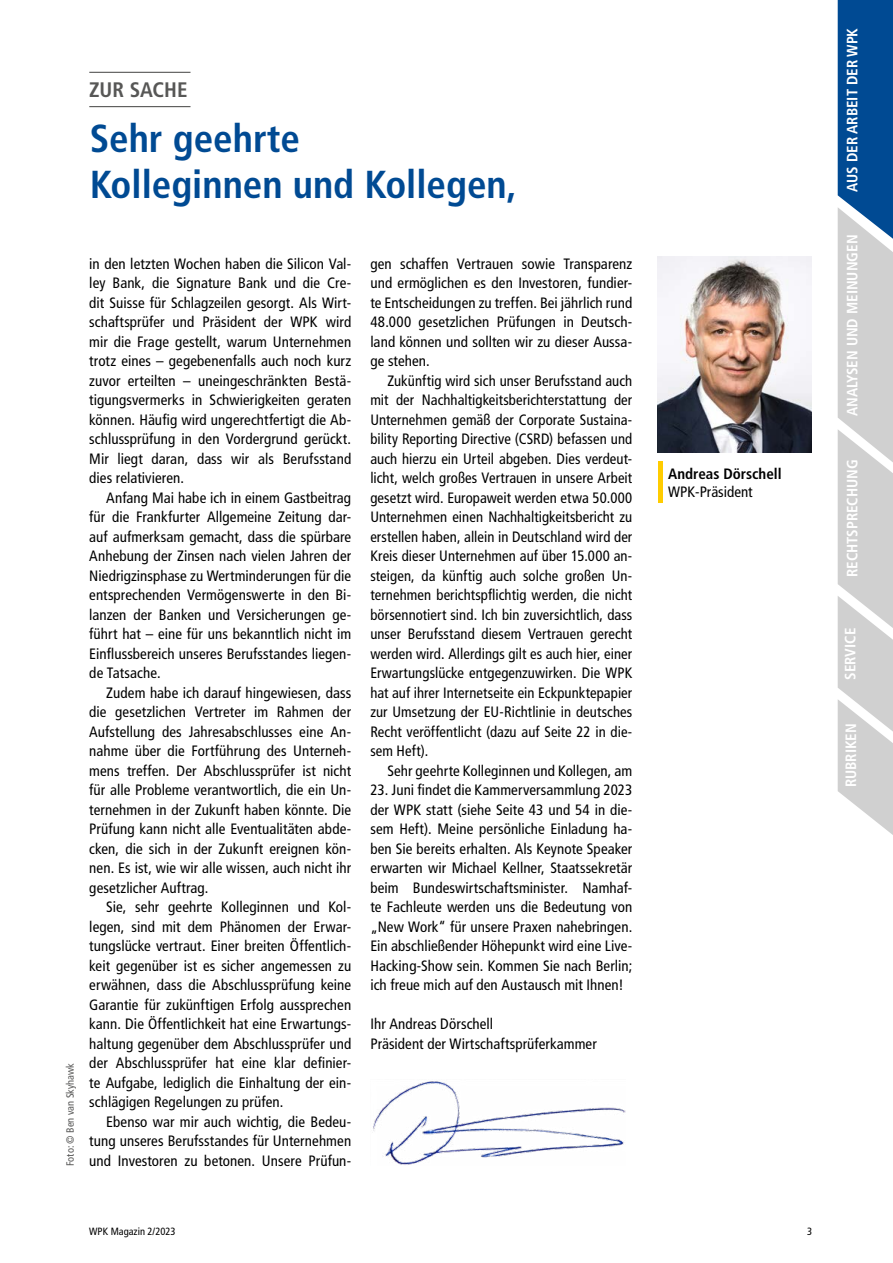
<style>
.page{position:relative;width:893px;height:1263px;background:#fff}
.page>*{position:absolute;margin:0;border:0;box-sizing:border-box;transform-origin:0 0}
.t1{font:700 condensed 39px/46.8px "Frutiger LT Pro";color:#004a93}
.t2{font:700 condensed 21px "Frutiger LT Pro";letter-spacing:-.005em;color:#575756}
.t3{font:condensed 15px/19.5px "Frutiger LT Pro";letter-spacing:.005em;color:#000;text-align:justify}
.t4{font:700 condensed 15px "Frutiger LT Pro";color:#fff}
.t5{font:700 condensed 15px "Frutiger LT Pro";color:#000}
.t6{font:condensed 10.5px "Frutiger LT Pro";color:#575756}
.t7{font:condensed 10.5px "Frutiger LT Pro";color:#000}
</style>
<div class="page">
<svg style="left:838px;top:0;width:55px;height:835px;background:#9eb1c4"></svg>
<hr style="left:89px;top:72px;width:101px;height:1px;background:#575756">
<hr style="left:89px;top:106px;width:101px;height:1px;background:#575756">
<img style="left:658px;top:257px;width:154px;height:195px">
<hr style="left:658px;top:461px;width:4px;height:41px;background:#fc0">
<img style="left:373px;top:1081px;width:253px;height:84px">
<h2 class="t2" style="left:89px;top:77px;width:100px">ZUR SACHE</h2>
<h1 class="t1" style="left:90px;top:115px;width:429px">Sehr geehrte<br>Kolleginnen und Kollegen,</h1>
<p class="t6" style="left:64px;top:1166px;width:104px;rotate:-90deg">Foto: © Ben van Skyhawk</p>
<p class="t3" style="left:89px;top:254px;width:263px">in den letzten Wochen haben die Silicon Val&shy;ley Bank, die Signature Bank und die Cre&shy;dit Suisse für Schlagzeilen gesorgt. Als Wirt&shy;schaftsprüfer und Präsident der WPK wird mir die Frage gestellt, warum Unternehmen trotz eines – gegebenenfalls auch noch kurz zuvor erteilten – uneingeschränkten Bestä&shy;tigungsvermerks in Schwierigkeiten geraten können. Häufig wird ungerechtfertigt die Ab&shy;schlussprüfung in den Vordergrund gerückt.<br>Mir liegt daran, dass wir als Berufsstand dies relativieren.</p>
<p class="t3" style="left:89px;top:488px;width:263px;text-indent:17px">Anfang Mai habe ich in einem Gastbeitrag für die Frankfurter Allgemeine Zeitung dar&shy;auf aufmerksam gemacht, dass die spürbare Anhebung der Zinsen nach vielen Jahren der Niedrigzinsphase zu Wertminderungen für die entsprechenden Vermögenswerte in den Bi&shy;lanzen der Banken und Versicherungen ge&shy;führt hat – eine für uns bekanntlich nicht im Einflussbereich unseres Berufsstandes liegen&shy;de Tatsache.</p>
<p class="t3" style="left:89px;top:683px;width:263px;text-indent:17px">Zudem habe ich darauf hingewiesen, dass die gesetzlichen Vertreter im Rahmen der Aufstellung des Jahresabschlusses eine An&shy;nahme über die Fortführung des Unterneh&shy;mens treffen. Der Abschlussprüfer ist nicht für alle Probleme verantwortlich, die ein Un&shy;ternehmen in der Zukunft haben könnte. Die Prüfung kann nicht alle Eventualitäten abde&shy;cken, die sich in der Zukunft ereignen kön&shy;nen. Es ist, wie wir alle wissen, auch nicht ihr gesetzlicher Auftrag.</p>
<p class="t3" style="left:89px;top:897px;width:263px;text-indent:17px">Sie, sehr geehrte Kolleginnen und Kol&shy;legen, sind mit dem Phänomen der Erwar&shy;tungslücke vertraut. Einer breiten Öffentlich&shy;keit gegenüber ist es sicher angemessen zu erwähnen, dass die Abschlussprüfung keine Garantie für zukünftigen Erfolg aussprechen kann. Die Öffentlichkeit hat eine Erwartungs&shy;haltung gegenüber dem Abschlussprüfer und der Abschlussprüfer hat eine klar definier&shy;te Aufgabe, lediglich die Einhaltung der ein&shy;schlägigen Regelungen zu prüfen.</p>
<p class="t3" style="left:89px;top:1112px;width:263px;text-indent:17px">Ebenso war mir auch wichtig, die Bedeu&shy;tung unseres Berufsstandes für Unternehmen und Investoren zu betonen. Unsere Prüfun-</p>
<p class="t3" style="left:370px;top:254px;width:263px">gen schaffen Vertrauen sowie Transparenz und ermöglichen es den Investoren, fundier&shy;te Entscheidungen zu treffen. Bei jährlich rund 48.000 gesetzlichen Prüfungen in Deutsch&shy;land können und sollten wir zu dieser Aussa&shy;ge stehen.</p>
<p class="t3" style="left:370px;top:371px;width:263px;text-indent:17px">Zukünftig wird sich unser Berufsstand auch mit der Nachhaltigkeitsberichterstattung der Unternehmen gemäß der Corporate Sustaina&shy;bility Reporting Directive (CSRD) befassen und auch hierzu ein Urteil abgeben. Dies verdeut&shy;licht, welch großes Vertrauen in unsere Arbeit gesetzt wird. Europaweit werden etwa 50.000<br>Unternehmen einen Nachhaltigkeitsbericht zu erstellen haben, allein in Deutschland wird der Kreis dieser Unternehmen auf über 15.000 an&shy;steigen, da künftig auch solche großen Un&shy;ternehmen berichtspflichtig werden, die nicht börsennotiert sind. Ich bin zuversichtlich, dass unser Berufsstand diesem Vertrauen gerecht werden wird. Allerdings gilt es auch hier, einer Erwartungslücke entgegenzuwirken. Die WPK hat auf ihrer Internetseite ein Eckpunktepapier zur Umsetzung der EU-Richtlinie in deutsches Recht veröffentlicht (dazu auf Seite 22 in die&shy;sem Heft).</p>
<p class="t3" style="left:387px;top:761px;width:246px">Sehr geehrte Kolleginnen und Kollegen, am</p>
<p class="t3" style="left:370px;top:780px;width:263px">23. Juni findet die Kammerversammlung 2023 der WPK statt (siehe Seite 43 und 54 in die&shy;sem Heft). Meine persönliche Einladung ha&shy;ben Sie bereits erhalten. Als Keynote Speaker erwarten wir Michael Kellner, Staatssekretär beim Bundeswirtschaftsminister. Namhaf&shy;te Fachleute werden uns die Bedeutung von „New Work“ für unsere Praxen nahebringen.<br>Ein abschließender Höhepunkt wird eine Live-Hacking-Show sein. Kommen Sie nach Berlin; ich freue mich auf den Austausch mit Ihnen!</p>
<p class="t3" style="left:370px;top:1014px;width:228px">Ihr Andreas Dörschell<br>Präsident der Wirtschaftsprüferkammer</p>
<p class="t5" style="left:668px;top:464px;width:115px">Andreas Dörschell</p>
<p class="t3" style="left:668px;top:482px;width:86px">WPK-Präsident</p>
<p class="t7" style="left:89px;top:1225px;width:88px">WPK Magazin 2/2023</p>
<p class="t7" style="left:807px;top:1225px;width:7px">3</p>
<p class="t4" style="left:843px;top:192px;width:165px;rotate:-90deg">AUS DER ARBEIT DER WPK</p>
<p class="t4" style="left:843px;top:416px;width:183px;rotate:-90deg">ANALYSEN UND MEINUNGEN</p>
<p class="t4" style="left:843px;top:577px;width:119px;rotate:-90deg">RECHTSPRECHUNG</p>
<p class="t4" style="left:841px;top:679px;width:53px;rotate:-90deg">SERVICE</p>
<p class="t4" style="left:842px;top:787px;width:66px;rotate:-90deg">RUBRIKEN</p>
</div>
